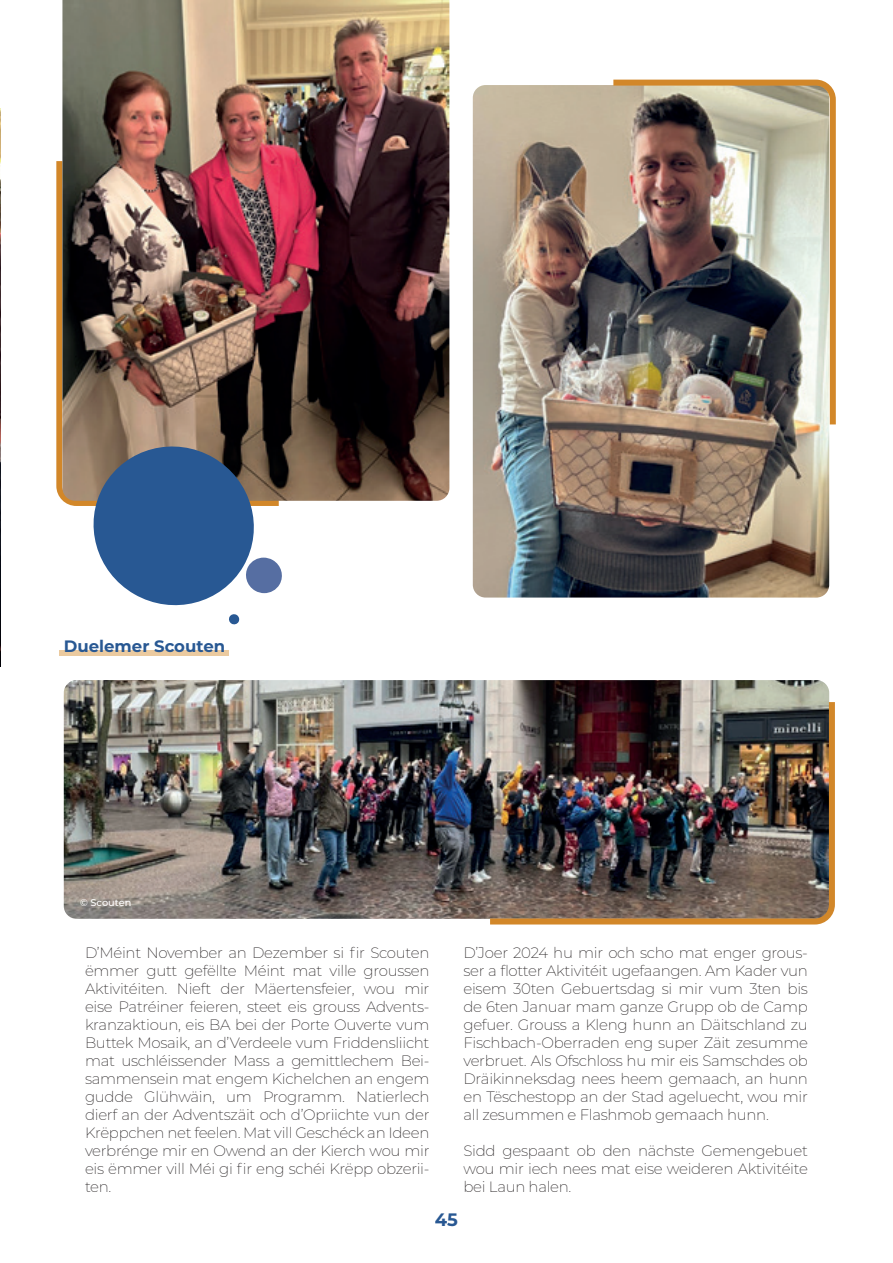
<style>
.page{position:relative;width:893px;height:1263px;background:#fff}
.page>*{position:absolute;margin:0;border:0;box-sizing:border-box;transform-origin:0 0}
.t1{font:700 18px "Montserrat";color:#285893}
.t2{font:700 16.5px "Montserrat";color:#285893}
.t3{font:200 15px/18px "Montserrat";letter-spacing:-.02em;color:#231f20;text-align:justify}
.t4{font:500 9.75px "Montserrat";color:#fff}
</style>
<div class="page">
<svg style="left:56px;top:161px;width:26px;height:345px;background:#d6923d"></svg>
<img style="left:0;top:108px;width:1px;height:558px">
<img style="left:62px;top:0;width:387px;height:501px">
<img style="left:473px;top:85px;width:356px;height:512px">
<img style="left:64px;top:680px;width:765px;height:239px">
<div style="left:60px;top:651px;width:169px;height:5px;background:#ebca9f"></div>
<svg style="left:82px;top:435px;width:202px;height:190px"></svg>
<img style="left:607px;top:79px;width:229px;height:351px">
<img style="left:484px;top:696px;width:351px;height:229px">
<p class="t2" style="left:64px;top:634px;width:163px">Duelemer Scouten</p>
<p class="t4" style="left:80px;top:896px;width:53px">© Scouten</p>
<p class="t3" style="left:85px;top:943px;width:346px">D’Méint November an Dezember si fir Scouten ëmmer gutt gefëllte Méint mat ville groussen Aktivitéiten. Nieft der Mäertensfeier, wou mir eise Patréiner feieren, steet eis grouss Advents&shy;kranzaktioun, eis BA bei der Porte Ouverte vum Buttek Mosaik, an d’Verdeele vum Friddensliicht mat uschléissender Mass a gemittlechem Bei&shy;sammensein mat engem Kichelchen an engem gudde Glühwäin, um Programm. Natierlech dierf an der Adventszäit och d’Opriichte vun der Krëppchen net feelen. Mat vill Geschéck an Ideen verbrénge mir en Owend an der Kierch wou mir eis ëmmer vill Méi gi fir eng schéi Krëpp obzerii&shy;ten.</p>
<p class="t3" style="left:463px;top:943px;width:346px">D’Joer 2024 hu mir och scho mat enger grous&shy;ser a flotter Aktivitéit ugefaangen. Am Kader vun eisem 30ten Gebuertsdag si mir vum 3ten bis de 6ten Januar mam ganze Grupp ob de Camp gefuer. Grouss a Kleng hunn an Däitschland zu Fischbach-Oberraden eng super Zäit zesumme verbruet. Als Ofschloss hu mir eis Samschdes ob Dräikinneksdag nees heem gemaach, an hunn en Tëschestopp an der Stad ageluecht, wou mir all zesummen e Flashmob gemaach hunn.</p>
<p class="t3" style="left:463px;top:1141px;width:346px">Sidd gespaant ob den nächste Gemengebuet wou mir iech nees mat eise weideren Aktivitéite bei Laun halen.</p>
<p class="t1" style="left:435px;top:1207px;width:25px">45</p>
</div>
